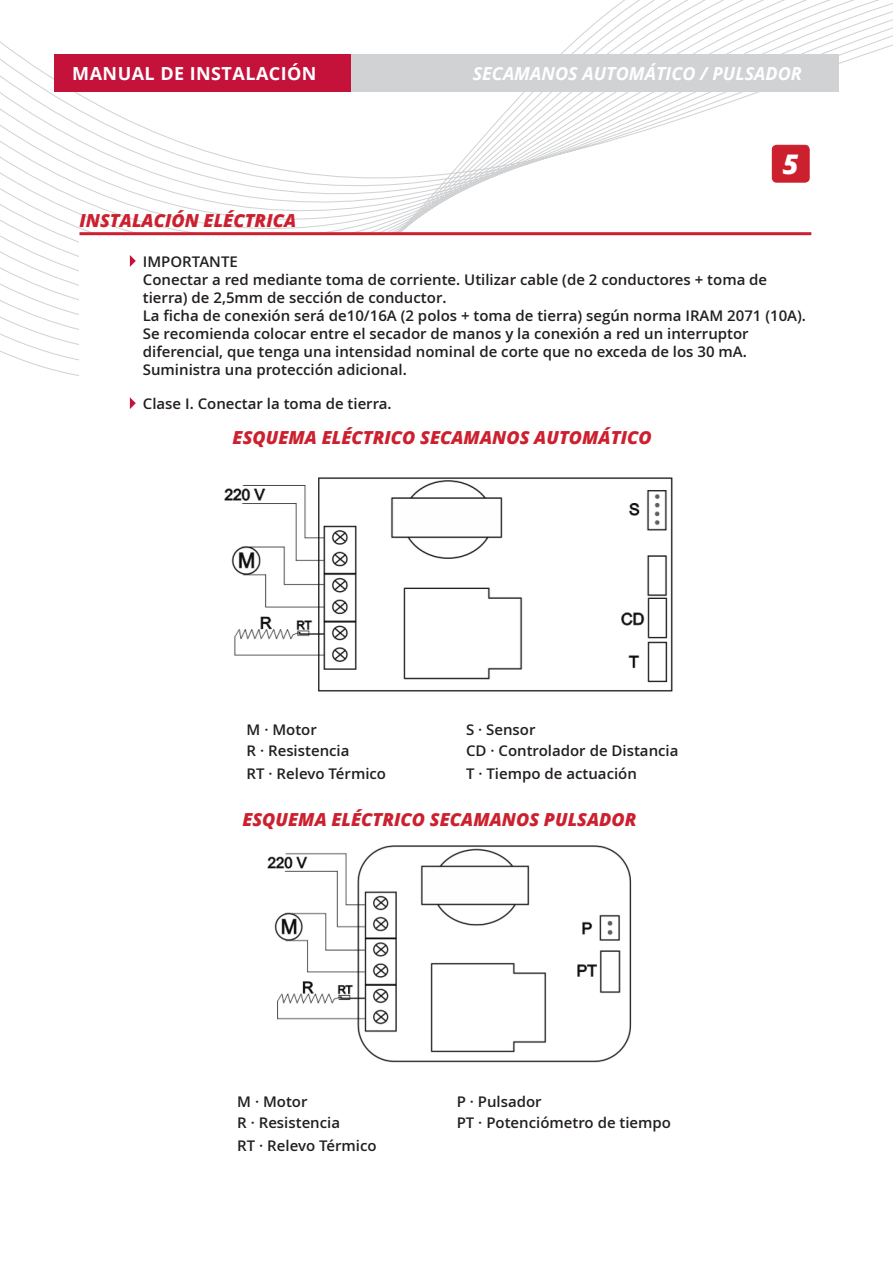
<style>
.page{position:relative;width:893px;height:1263px;background:#fff}
.page>*{position:absolute;margin:0;border:0;box-sizing:border-box;transform-origin:0 0}
.t1{font:italic 800 27px "Open Sans";color:#fff}
.t2{font:italic 800 18px "Open Sans";color:#cd202f}
.t3{font:italic 700 18px "Open Sans";color:#fff}
.t4{font:700 18px "Open Sans";letter-spacing:.025em;color:#fff}
.t5{font:600 15px "Open Sans";color:#231f20}
</style>
<div class="page">
<svg style="left:0;top:0;width:893px;height:376px"></svg>
<div style="left:772px;top:145px;width:37px;height:37px;background:#cd202f;border-radius:4px"></div>
<div style="left:772px;top:145px;width:38px;height:38px;border:1px solid #cd202f;border-radius:4px"></div>
<div style="left:54px;top:54px;width:298px;height:38px;background:#c5123b"></div>
<div style="left:352px;top:54px;width:487px;height:38px;background:#d1d2d4"></div>
<div style="left:79px;top:235px;width:732px;height:380px;background:#fff"></div>
<hr style="left:79px;top:232px;width:732px;height:3px;background:#cd202f">
<svg style="left:130px;top:255px;width:6px;height:12px"></svg>
<svg style="left:130px;top:397px;width:6px;height:12px"></svg>
<img style="left:224px;top:477px;width:449px;height:215px">
<img style="left:267px;top:845px;width:365px;height:218px">
<p class="t4" style="left:72px;top:60px;width:246px">MANUAL DE INSTALACIÓN</p>
<p class="t3" style="left:473px;top:60px;width:331px">SECAMANOS AUTOMÁTICO / PULSADOR</p>
<p class="t2" style="left:79px;top:207px;width:218px">INSTALACIÓN ELÉCTRICA</p>
<p class="t1" style="left:783px;top:143px;width:17px">5</p>
<p class="t5" style="left:143px;top:253px;width:97px">IMPORTANTE</p>
<p class="t5" style="left:143px;top:271px;width:626px">Conectar a red mediante toma de corriente. Utilizar cable (de 2 conductores + toma de</p>
<p class="t5" style="left:143px;top:289px;width:305px">tierra) de 2,5mm de sección de conductor.</p>
<p class="t5" style="left:143px;top:307px;width:665px">La ficha de conexión será de10/16A (2 polos + toma de tierra) según norma IRAM 2071 (10A).</p>
<p class="t5" style="left:143px;top:325px;width:607px">Se recomienda colocar entre el secador de manos y la conexión a red un interruptor</p>
<p class="t5" style="left:143px;top:343px;width:605px">diferencial, que tenga una intensidad nominal de corte que no exceda de los 30 mA.</p>
<p class="t5" style="left:143px;top:361px;width:265px">Suministra una protección adicional.</p>
<p class="t5" style="left:143px;top:395px;width:250px">Clase I. Conectar la toma de tierra.</p>
<p class="t2" style="left:233px;top:424px;width:421px">ESQUEMA ELÉCTRICO SECAMANOS AUTOMÁTICO</p>
<p class="t5" style="left:247px;top:721px;width:72px">M · Motor</p>
<p class="t5" style="left:466px;top:721px;width:71px">S · Sensor</p>
<p class="t5" style="left:247px;top:742px;width:104px">R · Resistencia</p>
<p class="t5" style="left:466px;top:742px;width:214px">CD · Controlador de Distancia</p>
<p class="t5" style="left:247px;top:765px;width:141px">RT · Relevo Térmico</p>
<p class="t5" style="left:466px;top:765px;width:172px">T · Tiempo de actuación</p>
<p class="t2" style="left:242px;top:806px;width:396px">ESQUEMA ELÉCTRICO SECAMANOS PULSADOR</p>
<p class="t5" style="left:237px;top:1093px;width:72px">M · Motor</p>
<p class="t5" style="left:237px;top:1114px;width:104px">R · Resistencia</p>
<p class="t5" style="left:237px;top:1137px;width:141px">RT · Relevo Térmico</p>
<p class="t5" style="left:457px;top:1093px;width:87px">P · Pulsador</p>
<p class="t5" style="left:457px;top:1114px;width:216px">PT · Potenciómetro de tiempo</p>
</div>
